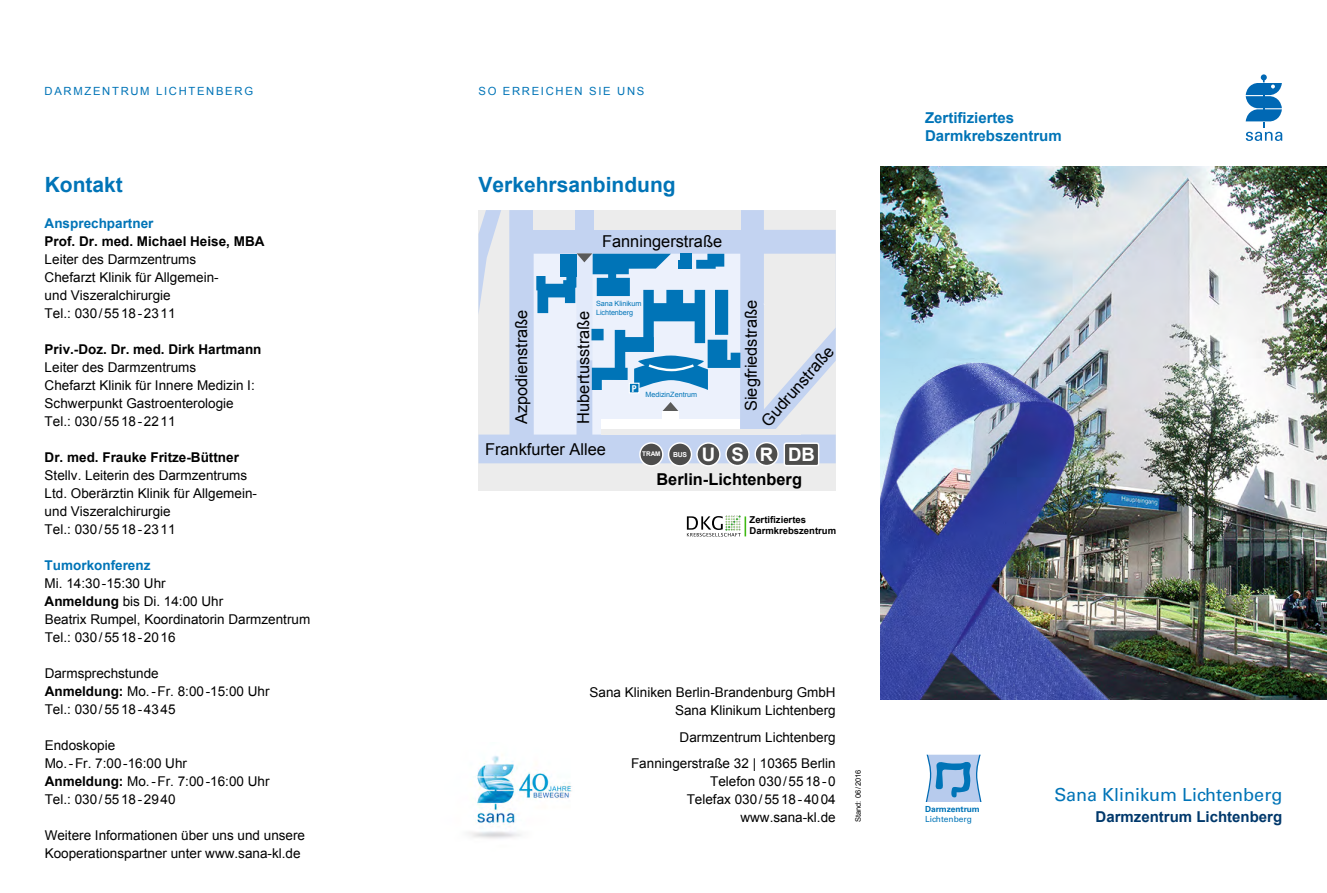
<style>
.page{position:relative;width:1327px;height:893px;background:#fff}
.page>*{position:absolute;margin:0;border:0;box-sizing:border-box;transform-origin:0 0}
.t1{font:700 21px "Arial";color:#0074b7}
.t2{font:700 18.6px "Arial";letter-spacing:.83em;color:#fff}
.t3{font:18px "Univers LT Std";color:#0074b7}
.t4{font:16.35px "Arial";color:#000}
.t5{font:700 16.35px "Arial";color:#000}
.t6{font:700 15px/18px "Arial";color:#0074b7}
.t7{font:700 15px "Arial";color:#00386b}
.t8{font:13.5px/18px "Arial";color:#000}
.t9{font:700 13.5px "Arial";color:#000}
.t10{font:700 13.5px "Arial";color:#0074b7}
.t11{font:11.25px "Arial";letter-spacing:.15em;color:#0074b7}
.t12{font:700 9.9px "Officina San ITC";color:#fff}
.t13{font:700 9.45px/11.1px "Arial";color:#000}
.t14{font:700 8.4px "Univers LT Std";letter-spacing:-.015em;color:#0074b7}
.t15{font:8.4px "Univers LT Std";color:#0074b7}
.t16{font:7.5px "Arial";color:#000}
.t17{font:7.2px/8.9px "Arial";letter-spacing:-.01em;color:#0074b7}
.t18{font:700 6.75px "Arial";color:#fff}
.t19{font:700 6.45px "Arial";color:#fff}
.s1{font-weight:700}
</style>
<div class="page">
<img style="left:469px;top:755px;width:103px;height:84px">
<svg style="left:1245px;top:74px;width:37px;height:67px"></svg>
<img style="left:686px;top:515px;width:61px;height:22px">
<svg style="left:725px;top:515px;width:15px;height:16px"></svg>
<img style="left:699px;top:533px;width:42px;height:4px">
<img style="left:687px;top:516px;width:36px;height:14px">
<hr style="left:744px;top:516px;width:2px;height:20px;background:#3fb912">
<svg style="left:925px;top:755px;width:56px;height:47px;background:#8eb9e0"></svg>
<img style="left:880px;top:166px;width:447px;height:533px">
<div style="left:478px;top:210px;width:358px;height:281px;background:#ececec"></div>
<svg style="left:478px;top:210px;width:358px;height:253px;fill:#c3d3f1"></svg>
<div style="left:697px;top:443px;width:23px;height:23px;background:#4d4d4c;border-radius:50%"></div>
<div style="left:696px;top:442px;width:24px;height:25px;border:1px solid #fff;border-radius:50%"></div>
<div style="left:726px;top:443px;width:23px;height:23px;background:#4d4d4c;border-radius:50%"></div>
<div style="left:725px;top:442px;width:25px;height:24px;border:1px solid #fff;border-radius:50%"></div>
<div style="left:755px;top:443px;width:23px;height:23px;background:#4d4d4c;border-radius:50%"></div>
<div style="left:754px;top:442px;width:25px;height:24px;border:1px solid #fff;border-radius:50%"></div>
<div style="left:784px;top:443px;width:34px;height:23px;background:#4d4d4c;border-radius:2px"></div>
<div style="left:783px;top:442px;width:36px;height:24px;border:1px solid #fff;border-radius:2px"></div>
<div style="left:668px;top:443px;width:23px;height:23px;background:#4d4d4c;border-radius:50%"></div>
<div style="left:668px;top:442px;width:24px;height:25px;border:1px solid #fff;border-radius:50%"></div>
<div style="left:640px;top:443px;width:23px;height:23px;background:#4d4d4c;border-radius:50%"></div>
<div style="left:639px;top:442px;width:24px;height:25px;border:1px solid #fff;border-radius:50%"></div>
<div style="left:533px;top:210px;width:207px;height:20px;background:#ececec"></div>
<div style="left:575px;top:210px;width:18px;height:21px;background:#c3d3f1"></div>
<div style="left:601px;top:429px;width:199px;height:6px;background:#ececec"></div>
<svg style="left:531px;top:253px;width:209px;height:182px"></svg>
<svg style="left:763px;top:254px;width:73px;height:155px"></svg>
<img style="left:880px;top:339px;width:229px;height:360px">
<p class="t11" style="left:45px;top:83px;width:210px">DARMZENTRUM LICHTENBERG</p>
<p class="t11" style="left:478px;top:83px;width:167px">SO ERREICHEN SIE UNS</p>
<h1 class="t1" style="left:45px;top:171px;width:80px">Kontakt</h1>
<h1 class="t1" style="left:478px;top:171px;width:199px">Verkehrsanbindung</h1>
<p class="t10" style="left:45px;top:214px;width:110px">Ansprechpartner</p>
<p class="t9" style="left:45px;top:232px;width:221px">Prof. Dr. med. Michael Heise, MBA</p>
<p class="t8" style="left:45px;top:250px;width:176px">Leiter des Darmzentrums<br>Chefarzt Klinik für Allgemein&shy;und Viszeralchirurgie<br>Tel.: 030/5518-2311</p>
<p class="t9" style="left:45px;top:340px;width:218px">Priv.-Doz. Dr. med. Dirk Hartmann</p>
<p class="t8" style="left:45px;top:358px;width:212px">Leiter des Darmzentrums<br>Chefarzt Klinik für Innere Medizin I:<br>Schwerpunkt Gastroenterologie<br>Tel.: 030/5518-2211</p>
<p class="t9" style="left:45px;top:448px;width:196px">Dr. med. Frauke Fritze-Büttner</p>
<p class="t8" style="left:45px;top:466px;width:214px">Stellv. Leiterin des Darmzentrums<br>Ltd. Oberärztin Klinik für Allgemein&shy;und Viszeralchirurgie<br>Tel.: 030/5518-2311</p>
<p class="t10" style="left:45px;top:556px;width:107px">Tumorkonferenz</p>
<p class="t8" style="left:45px;top:574px;width:267px">Mi. 14:30-15:30 Uhr<br><span class="s1">Anmeldung</span> bis Di. 14:00 Uhr<br>Beatrix Rumpel, Koordinatorin Darmzentrum<br>Tel.: 030/5518-2016</p>
<p class="t8" style="left:45px;top:664px;width:226px">Darmsprechstunde<br><span class="s1">Anmeldung:</span> Mo.-Fr. 8:00-15:00 Uhr<br>Tel.: 030/5518-4345</p>
<p class="t8" style="left:45px;top:736px;width:226px">Endoskopie<br>Mo.-Fr. 7:00-16:00 Uhr<br><span class="s1">Anmeldung:</span> Mo.-Fr. 7:00-16:00 Uhr<br>Tel.: 030/5518-2940</p>
<p class="t8" style="left:45px;top:826px;width:262px">Weitere Informationen über uns und unsere<br>Kooperationspartner unter www.sana-kl.de</p>
<p class="t4" style="left:602px;top:231px;width:122px">Fanningerstraße</p>
<p class="t17" style="left:596px;top:299px;width:47px">Sana Klinikum<br>Lichtenberg</p>
<p class="t4" style="left:740px;top:411px;width:112px;rotate:-90deg">Siegfriedstraße</p>
<p class="t4" style="left:511px;top:424px;width:116px;rotate:-90deg">Azpodienstraße</p>
<p class="t4" style="left:573px;top:424px;width:114px;rotate:-90deg">Hubertusstraße</p>
<p class="t4" style="left:756px;top:417px;width:102px;rotate:-49deg">Gudrunstraße</p>
<p class="t12" style="left:631px;top:382px;width:7px">P</p>
<p class="t17" style="left:645px;top:390px;width:53px">MedizinZentrum</p>
<p class="t4" style="left:485px;top:439px;width:122px">Frankfurter Allee</p>
<p class="t19" style="left:642px;top:450px;width:20px">TRAM</p>
<p class="t18" style="left:673px;top:450px;width:16px">BUS</p>
<h2 class="t2" style="left:702px;top:442px;width:115px">USRDB</h2>
<p class="t5" style="left:656px;top:468px;width:147px">Berlin-Lichtenberg</p>
<p class="t13" style="left:749px;top:515px;width:88px">Zertifiziertes<br>Darmkrebszentrum</p>
<p class="t8" style="left:589px;top:683px;width:248px;text-align:right">Sana Kliniken Berlin-Brandenburg GmbH<br>Sana Klinikum Lichtenberg</p>
<p class="t8" style="left:631px;top:724px;width:206px;line-height:26.5px;text-align:right">Darmzentrum Lichtenberg<br>Fanningerstraße 32 | 10365 Berlin</p>
<p class="t8" style="left:687px;top:772px;width:150px;text-align:right">Telefon 030/5518-0<br>Telefax 030/5518-4004 www.sana-kl.de</p>
<p class="t16" style="left:853px;top:822px;width:54px;rotate:-90deg">Stand: 06/2016</p>
<p class="t6" style="left:925px;top:109px;width:138px">Zertifiziertes<br>Darmkrebszentrum</p>
<p class="t14" style="left:925px;top:804px;width:56px">Darmzentrum</p>
<p class="t15" style="left:925px;top:814px;width:48px">Lichtenberg</p>
<h3 class="t3" style="left:1054px;top:784px;width:229px">Sana Klinikum Lichtenberg</h3>
<p class="t7" style="left:1095px;top:807px;width:188px">Darmzentrum Lichtenberg</p>
</div>
